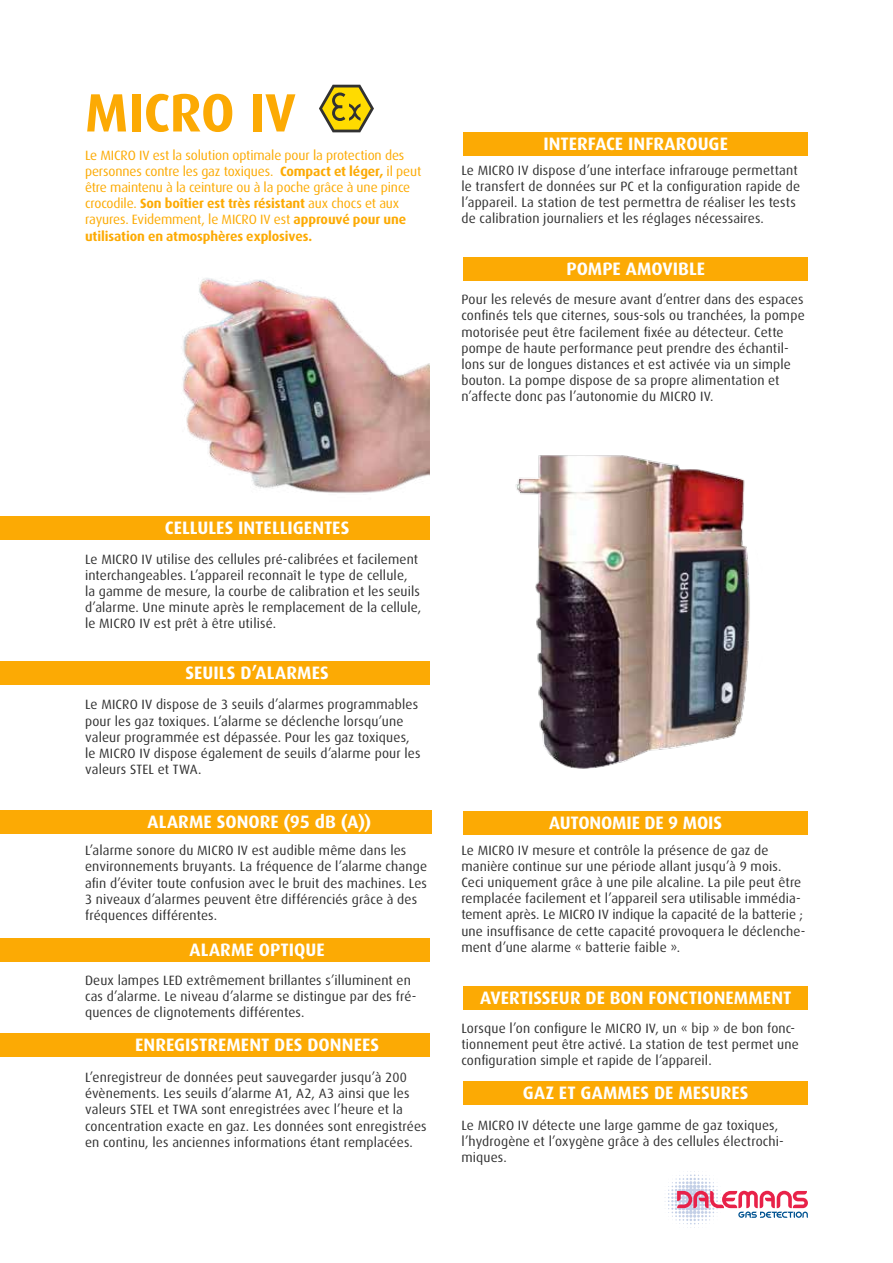
<style>
.page{position:relative;width:893px;height:1263px;background:#fff}
.page>*{position:absolute;margin:0;border:0;box-sizing:border-box;transform-origin:0 0}
.t1{font:700 54px "Dax";letter-spacing:-.005em;color:#fcaa04}
.t2{font:700 18px "Dax";letter-spacing:.005em;color:#fff}
.t3{font:13.5px/16.2px "Dax";letter-spacing:.01em;color:#323232}
.t4{font:13.5px/16.2px "Dax";letter-spacing:-.01em;color:#fcaa04}
.s1{font-weight:700}
</style>
<div class="page">
<img style="left:183px;top:278px;width:246px;height:215px">
<svg style="left:665px;top:1171px;width:143px;height:57px"></svg>
<img style="left:515px;top:455px;width:235px;height:314px">
<svg style="left:319px;top:85px;width:55px;height:47px"></svg>
<div style="left:0;top:516px;width:429px;height:23px;background:#fcaa04"></div>
<div style="left:0;top:661px;width:429px;height:24px;background:#fcaa04"></div>
<div style="left:0;top:810px;width:432px;height:23px;background:#fcaa04"></div>
<div style="left:0;top:938px;width:429px;height:24px;background:#fcaa04"></div>
<div style="left:0;top:1033px;width:429px;height:24px;background:#fcaa04"></div>
<div style="left:463px;top:986px;width:345px;height:24px;background:#fcaa04"></div>
<div style="left:463px;top:1081px;width:345px;height:24px;background:#fcaa04"></div>
<div style="left:463px;top:132px;width:345px;height:23px;background:#fcaa04"></div>
<div style="left:463px;top:257px;width:345px;height:24px;background:#fcaa04"></div>
<div style="left:463px;top:811px;width:345px;height:23px;background:#fcaa04"></div>
<h1 class="t1" style="left:85px;top:82px;width:212px">MICRO IV</h1>
<p class="t4" style="left:85px;top:147px;width:338px">Le MICRO IV est la solution optimale pour la protection des personnes contre les gaz toxiques. <span class="s1">Compact et léger,</span> il peut être maintenu à la ceinture ou à la poche grâce à une pince crocodile. <span class="s1">Son boîtier est très résistant</span> aux chocs et aux rayures. Evidemment, le MICRO IV est <span class="s1">approuvé pour une utilisation en atmosphères explosives.</span></p>
<h2 class="t2" style="left:543px;top:133px;width:186px">INTERFACE INFRAROUGE</h2>
<p class="t3" style="left:461px;top:162px;width:340px">Le MICRO IV dispose d’une interface infrarouge permettant le transfert de données sur PC et la configuration rapide de l’appareil. La station de test permettra de réaliser les tests de calibration journaliers et les réglages nécessaires.</p>
<h2 class="t2" style="left:566px;top:259px;width:140px">POMPE AMOVIBLE</h2>
<p class="t3" style="left:461px;top:292px;width:345px">Pour les relevés de mesure avant d’entrer dans des espaces confinés tels que citernes, sous-sols ou tranchées, la pompe motorisée peut être facilement fixée au détecteur. Cette pompe de haute performance peut prendre des échantil&shy;lons sur de longues distances et est activée via un simple bouton. La pompe dispose de sa propre alimentation et n’affecte donc pas l’autonomie du MICRO IV.</p>
<h2 class="t2" style="left:165px;top:517px;width:186px">CELLULES INTELLIGENTES</h2>
<p class="t3" style="left:85px;top:551px;width:338px">Le MICRO IV utilise des cellules pré-calibrées et facilement interchangeables. L’appareil reconnaît le type de cellule,<br>la gamme de mesure, la courbe de calibration et les seuils d’alarme. Une minute après le remplacement de la cellule, le MICRO IV est prêt à être utilisé.</p>
<h2 class="t2" style="left:185px;top:663px;width:145px">SEUILS D’ALARMES</h2>
<p class="t3" style="left:85px;top:697px;width:337px">Le MICRO IV dispose de 3 seuils d’alarmes programmables pour les gaz toxiques. L’alarme se déclenche lorsqu’une valeur programmée est dépassée. Pour les gaz toxiques, le MICRO IV dispose également de seuils d’alarme pour les valeurs STEL et TWA.</p>
<h2 class="t2" style="left:148px;top:811px;width:225px">ALARME SONORE (95 dB (A))</h2>
<p class="t3" style="left:85px;top:842px;width:344px">L’alarme sonore du MICRO IV est audible même dans les environnements bruyants. La fréquence de l’alarme change afin d’éviter toute confusion avec le bruit des machines. Les 3 niveaux d’alarmes peuvent être différenciés grâce à des fréquences différentes.</p>
<h2 class="t2" style="left:190px;top:940px;width:137px">ALARME OPTIQUE</h2>
<p class="t3" style="left:85px;top:972px;width:333px">Deux lampes LED extrêmement brillantes s’illuminent en cas d’alarme. Le niveau d’alarme se distingue par des fré&shy;quences de clignotements différentes.</p>
<h2 class="t2" style="left:135px;top:1035px;width:246px">ENREGISTREMENT DES DONNEES</h2>
<p class="t3" style="left:85px;top:1069px;width:343px">L’enregistreur de données peut sauvegarder jusqu’à 200 évènements. Les seuils d’alarme A1, A2, A3 ainsi que les valeurs STEL et TWA sont enregistrées avec l’heure et la concentration exacte en gaz. Les données sont enregistrées en continu, les anciennes informations étant remplacées.</p>
<h2 class="t2" style="left:549px;top:812px;width:174px">AUTONOMIE DE 9 MOIS</h2>
<p class="t3" style="left:461px;top:842px;width:346px">Le MICRO IV mesure et contrôle la présence de gaz de manière continue sur une période allant jusqu’à 9 mois.<br>Ceci uniquement grâce à une pile alcaline. La pile peut être remplacée facilement et l’appareil sera utilisable immédia&shy;tement après. Le MICRO IV indique la capacité de la batterie ; une insuffisance de cette capacité provoquera le déclenche&shy;ment d’une alarme « batterie faible ».</p>
<h2 class="t2" style="left:480px;top:988px;width:313px">AVERTISSEUR DE BON FONCTIONEMMENT</h2>
<p class="t3" style="left:461px;top:1020px;width:339px">Lorsque l’on configure le MICRO IV, un « bip » de bon fonc&shy;tionnement peut être activé. La station de test permet une configuration simple et rapide de l’appareil.</p>
<h2 class="t2" style="left:523px;top:1083px;width:227px">GAZ ET GAMMES DE MESURES</h2>
<p class="t3" style="left:461px;top:1117px;width:324px">Le MICRO IV détecte une large gamme de gaz toxiques, l’hydrogène et l’oxygène grâce à des cellules électrochi&shy;miques.</p>
</div>
